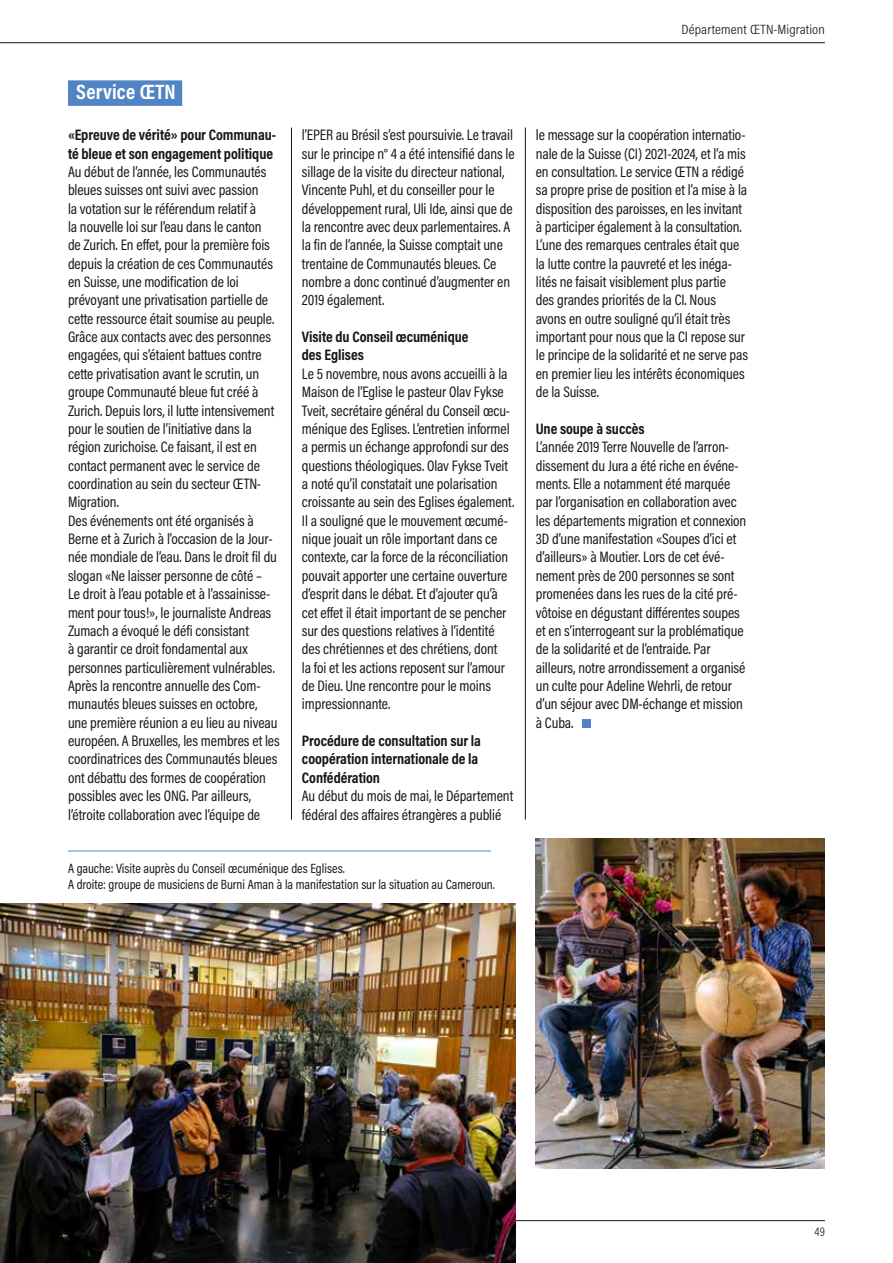
<style>
.page{position:relative;width:893px;height:1263px;background:#fff}
.page>*{position:absolute;margin:0;border:0;box-sizing:border-box;transform-origin:0 0}
.t1{font:700 21px "Acumin Pro Cond";letter-spacing:.015em;color:#fff}
.t2{font:15.3px/18.3px "Acumin Pro Cond";letter-spacing:-.005em;color:#181716}
.t3{font:700 15.3px/18.3px "Acumin Pro Cond";letter-spacing:-.005em;color:#181716}
.t4{font:13.5px/16.2px "Acumin Pro Cond";color:#181716}
.t5{font:300 13.5px "Acumin Pro Cond";letter-spacing:.01em;color:#181716;scale:1.1 1}
.t6{font:300 12.75px "Acumin Pro Cond";color:#181716}
.s1{font-size:15.75px}
</style>
<div class="page">
<hr style="left:0;top:1220px;width:825px;height:1px;background:#181716">
<hr style="left:0;top:42px;width:825px;height:1px;background:#181716">
<img style="left:0;top:904px;width:516px;height:359px">
<img style="left:536px;top:839px;width:289px;height:329px">
<hr style="left:291px;top:128px;width:1px;height:692px;background:#181716">
<hr style="left:525px;top:128px;width:1px;height:692px;background:#181716">
<hr style="left:68px;top:851px;width:423px;height:1px;background:#5184c4">
<div style="left:68px;top:80px;width:114px;height:26px;background:#5184c4"></div>
<div style="left:582px;top:719px;width:9px;height:9px;background:#5184c4"></div>
<h1 class="t1" style="left:76px;top:78px;width:101px">Service ŒTN</h1>
<p class="t3" style="left:68px;top:125px;width:209px">«Epreuve de vérité» pour Communau&shy;té bleue et son engagement politique</p>
<p class="t2" style="left:68px;top:162px;width:213px">Au début de l’année, les Communautés bleues suisses ont suivi avec passion<br>la votation sur le référendum relatif à<br>la nouvelle loi sur l’eau dans le canton<br>de Zurich. En effet, pour la première fois depuis la création de ces Communautés en Suisse, une modification de loi prévoyant une privatisation partielle de cette ressource était soumise au peuple.<br>Grâce aux contacts avec des personnes engagées, qui s’étaient battues contre cette privatisation avant le scrutin, un groupe Communauté bleue fut créé à Zurich. Depuis lors, il lutte intensivement pour le soutien de l’initiative dans la région zurichoise. Ce faisant, il est en contact permanent avec le service de coordination au sein du secteur ŒTN-Migration.<br>Des événements ont été organisés à Berne et à Zurich à l’occasion de la Jour&shy;née mondiale de l’eau. Dans le droit fil du slogan «Ne laisser personne de côté –<br>Le droit à l’eau potable et à l’assainisse&shy;ment pour tous!», le journaliste Andreas Zumach a évoqué le défi consistant<br>à garantir ce droit fondamental aux personnes particulièrement vulnérables.<br>Après la rencontre annuelle des Com&shy;munautés bleues suisses en octobre, une première réunion a eu lieu au niveau européen. A Bruxelles, les membres et les coordinatrices des Communautés bleues ont débattu des formes de coopération possibles avec les ONG. Par ailleurs, l’étroite collaboration avec l’équipe de</p>
<p class="t2" style="left:302px;top:125px;width:214px">l’EPER au Brésil s’est poursuivie. Le travail sur le principe n° 4 a été intensifié dans le sillage de la visite du directeur national, Vincente Puhl, et du conseiller pour le développement rural, Uli Ide, ainsi que de la rencontre avec deux parlementaires. A la fin de l’année, la Suisse comptait une trentaine de Communautés bleues. Ce nombre a donc continué d’augmenter en 2019 également.</p>
<p class="t3" style="left:302px;top:327px;width:168px">Visite du Conseil œcuménique des Eglises</p>
<p class="t2" style="left:302px;top:364px;width:214px">Le 5 novembre, nous avons accueilli à la Maison de l’Eglise le pasteur Olav Fykse Tveit, secrétaire général du Conseil œcu&shy;ménique des Eglises. L’entretien informel a permis un échange approfondi sur des questions théologiques. Olav Fykse Tveit a noté qu’il constatait une polarisation croissante au sein des Eglises également.<br>Il a souligné que le mouvement œcumé&shy;nique jouait un rôle important dans ce contexte, car la force de la réconciliation pouvait apporter une certaine ouverture d’esprit dans le débat. Et d’ajouter qu’à cet effet il était important de se pencher sur des questions relatives à l’identité des chrétiennes et des chrétiens, dont<br>la foi et les actions reposent sur l’amour de Dieu. Une rencontre pour le moins impressionnante.</p>
<p class="t3" style="left:302px;top:731px;width:181px">Procédure de consultation sur la coopération internationale de la<br>Confédération</p>
<p class="t2" style="left:302px;top:786px;width:213px">Au début du mois de mai, le Département fédéral des affaires étrangères a publié</p>
<p class="t4" style="left:68px;top:860px;width:428px">A gauche: Visite auprès du Conseil œcuménique des Eglises.<br>A droite: groupe de musiciens de Burni Aman à la manifestation sur la situation au Cameroun.</p>
<p class="t5" style="left:681px;top:21px;width:132px">Département ŒTN-Migration</p>
<p class="t2" style="left:536px;top:125px;width:214px">le message sur la coopération internatio&shy;nale de la Suisse (CI) 2021-2024, et l’a mis en consultation. Le service ŒTN a rédigé sa propre prise de position et l’a mise à la disposition des paroisses, en les invitant à participer également à la consultation.<br>L’une des remarques centrales était que la lutte contre la pauvreté et les inéga&shy;lités ne faisait visiblement plus partie des grandes priorités de la CI. Nous avons en outre souligné qu’il était très important pour nous que la CI repose sur le principe de la solidarité et ne serve pas en premier lieu les intérêts économiques de la Suisse.</p>
<p class="t3" style="left:536px;top:419px;width:110px">Une soupe à succès</p>
<p class="t2" style="left:536px;top:438px;width:212px">L’année 2019 Terre Nouvelle de l’arron&shy;dissement du Jura a été riche en événe&shy;ments. Elle a notamment été marquée par l’organisation en collaboration avec les départements migration et connexion 3D d’une manifestation «Soupes d’ici et d’ailleurs» à Moutier. Lors de cet évé&shy;nement près de 200 personnes se sont promenées dans les rues de la cité pré&shy;vôtoise en dégustant différentes soupes et en s’interrogeant sur la problématique de la solidarité et de l’entraide. Par ailleurs, notre arrondissement a organisé un culte pour Adeline Wehrli, de retour d’un séjour avec DM-échange et mission à Cuba<span class="s1">.</span></p>
<p class="t6" style="left:814px;top:1224px;width:12px">49</p>
</div>
